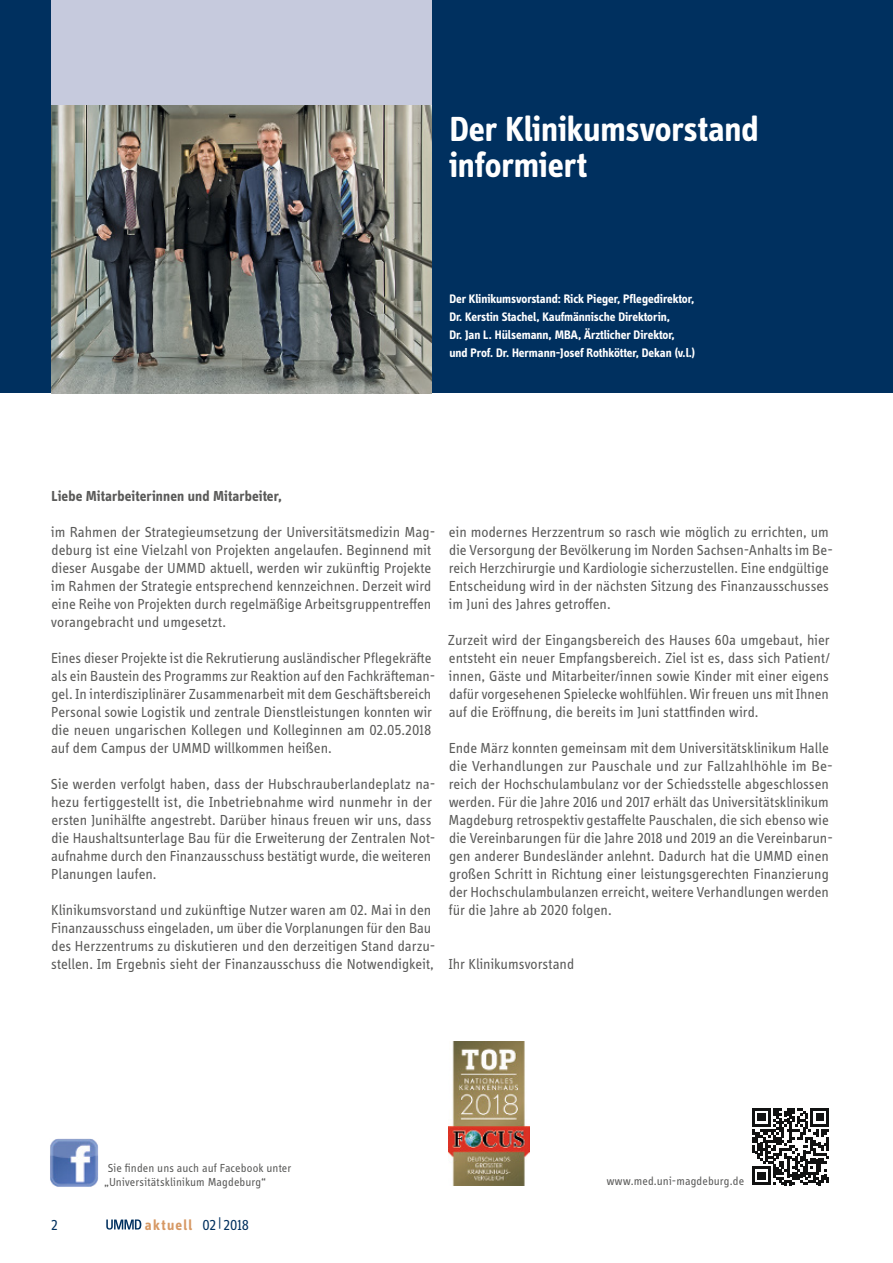
<style>
.page{position:relative;width:893px;height:1263px;background:#fff}
.page>*{position:absolute;margin:0;border:0;box-sizing:border-box;transform-origin:0 0}
.t1{font:700 36px/36px "Info Display OT";letter-spacing:-.005em;color:#fff}
.t2{font:15px/18px "Info Display OT";color:#5a5a59}
.t3{font:700 15px "Info Display OT";letter-spacing:.005em;color:#5a5a59}
.t4{font:700 15px "Info Display OT";letter-spacing:.09em;color:#d79965}
.t5{font:15px "Info Display OT";color:#00305f}
.t6{font:700 12.75px/18px "Info Display OT";color:#fff}
.t7{font:12px/13.5px "Info Display OT";letter-spacing:.01em;color:#5a5a59}
.s1{font-weight:400;color:#00305f}
</style>
<div class="page">
<svg style="left:752px;top:1108px;width:77px;height:77px"></svg>
<img style="left:50px;top:1139px;width:49px;height:48px">
<div style="left:0;top:0;width:893px;height:393px;background:#00305f"></div>
<div style="left:51px;top:0;width:381px;height:145px;background:#c6cadd"></div>
<img style="left:51px;top:105px;width:381px;height:288px">
<img style="left:448px;top:1041px;width:82px;height:144px">
<svg style="left:106px;top:1219px;width:35px;height:10px"></svg>
<h1 class="t1" style="left:449px;top:111px;width:311px">Der Klinikumsvorstand informiert</h1>
<p class="t6" style="left:449px;top:290px;width:247px">Der Klinikumsvorstand: Rick Pieger, Pflegedirektor, Dr. Kerstin Stachel, Kaufmännische Direktorin,<br>Dr. Jan L. Hülsemann, MBA, Ärztlicher Direktor, und Prof. Dr. Hermann-Josef Rothkötter, Dekan (v.l.)</p>
<p class="t3" style="left:52px;top:487px;width:232px">Liebe Mitarbeiterinnen und Mitarbeiter,</p>
<p class="t2" style="left:51px;top:523px;width:386px">im Rahmen der Strategieumsetzung der Universitätsmedizin Mag&shy;deburg ist eine Vielzahl von Projekten angelaufen. Beginnend mit dieser Ausgabe der UMMD aktuell, werden wir zukünftig Projekte im Rahmen der Strategie entsprechend kennzeichnen. Derzeit wird eine Reihe von Projekten durch regelmäßige Arbeitsgruppentreffen vorangebracht und umgesetzt.</p>
<p class="t2" style="left:51px;top:649px;width:386px">Eines dieser Projekte ist die Rekrutierung ausländischer Pflegekräfte als ein Baustein des Programms zur Reaktion auf den Fachkräfteman&shy;gel. In interdisziplinärer Zusammenarbeit mit dem Geschäftsbereich Personal sowie Logistik und zentrale Dienstleistungen konnten wir die neuen ungarischen Kollegen und Kolleginnen am 02.05.2018 auf dem Campus der UMMD willkommen heißen.</p>
<p class="t2" style="left:51px;top:775px;width:386px">Sie werden verfolgt haben, dass der Hubschrauberlandeplatz na&shy;hezu fertiggestellt ist, die Inbetriebnahme wird nunmehr in der ersten Junihälfte angestrebt. Darüber hinaus freuen wir uns, dass die Haushaltsunterlage Bau für die Erweiterung der Zentralen Not&shy;aufnahme durch den Finanzausschuss bestätigt wurde, die weiteren Planungen laufen.</p>
<p class="t2" style="left:51px;top:901px;width:386px">Klinikumsvorstand und zukünftige Nutzer waren am 02. Mai in den Finanzausschuss eingeladen, um über die Vorplanungen für den Bau des Herzzentrums zu diskutieren und den derzeitigen Stand darzu&shy;stellen. Im Ergebnis sieht der Finanzausschuss die Notwendigkeit,</p>
<p class="t2" style="left:449px;top:523px;width:386px">ein modernes Herzzentrum so rasch wie möglich zu errichten, um die Versorgung der Bevölkerung im Norden Sachsen-Anhalts im Be&shy;reich Herzchirurgie und Kardiologie sicherzustellen. Eine endgültige Entscheidung wird in der nächsten Sitzung des Finanzausschusses im Juni des Jahres getroffen.</p>
<p class="t2" style="left:448px;top:631px;width:384px;text-align:justify">Zurzeit wird der Eingangsbereich des Hauses 60a umgebaut, hier entsteht ein neuer Empfangsbereich. Ziel ist es, dass sich Patient/ innen, Gäste und Mitarbeiter/innen sowie Kinder mit einer eigens dafür vorgesehenen Spielecke wohlfühlen. Wir freuen uns mit Ihnen auf die Eröffnung, die bereits im Juni stattfinden wird.</p>
<p class="t2" style="left:449px;top:739px;width:386px">Ende März konnten gemeinsam mit dem Universitätsklinikum Halle die Verhandlungen zur Pauschale und zur Fallzahlhöhle im Be&shy;reich der Hochschulambulanz vor der Schiedsstelle abgeschlossen werden. Für die Jahre 2016 und 2017 erhält das Universitätsklinikum Magdeburg retrospektiv gestaffelte Pauschalen, die sich ebenso wie die Vereinbarungen für die Jahre 2018 und 2019 an die Vereinbarun&shy;gen anderer Bundesländer anlehnt. Dadurch hat die UMMD einen großen Schritt in Richtung einer leistungsgerechten Finanzierung der Hochschulambulanzen erreicht, weitere Verhandlungen werden für die Jahre ab 2020 folgen.</p>
<p class="t2" style="left:449px;top:955px;width:127px">Ihr Klinikumsvorstand</p>
<p class="t7" style="left:104px;top:1161px;width:189px;text-indent:4px">Sie finden uns auch auf Facebook unter „Universitätsklinikum Magdeburg“</p>
<p class="t5" style="left:51px;top:1216px;width:8px">2</p>
<p class="t4" style="left:145px;top:1215px;width:106px">aktuell <span class="s1">02|2018</span></p>
<p class="t7" style="left:607px;top:1174px;width:139px">www.med.uni-magdeburg.de</p>
</div>
